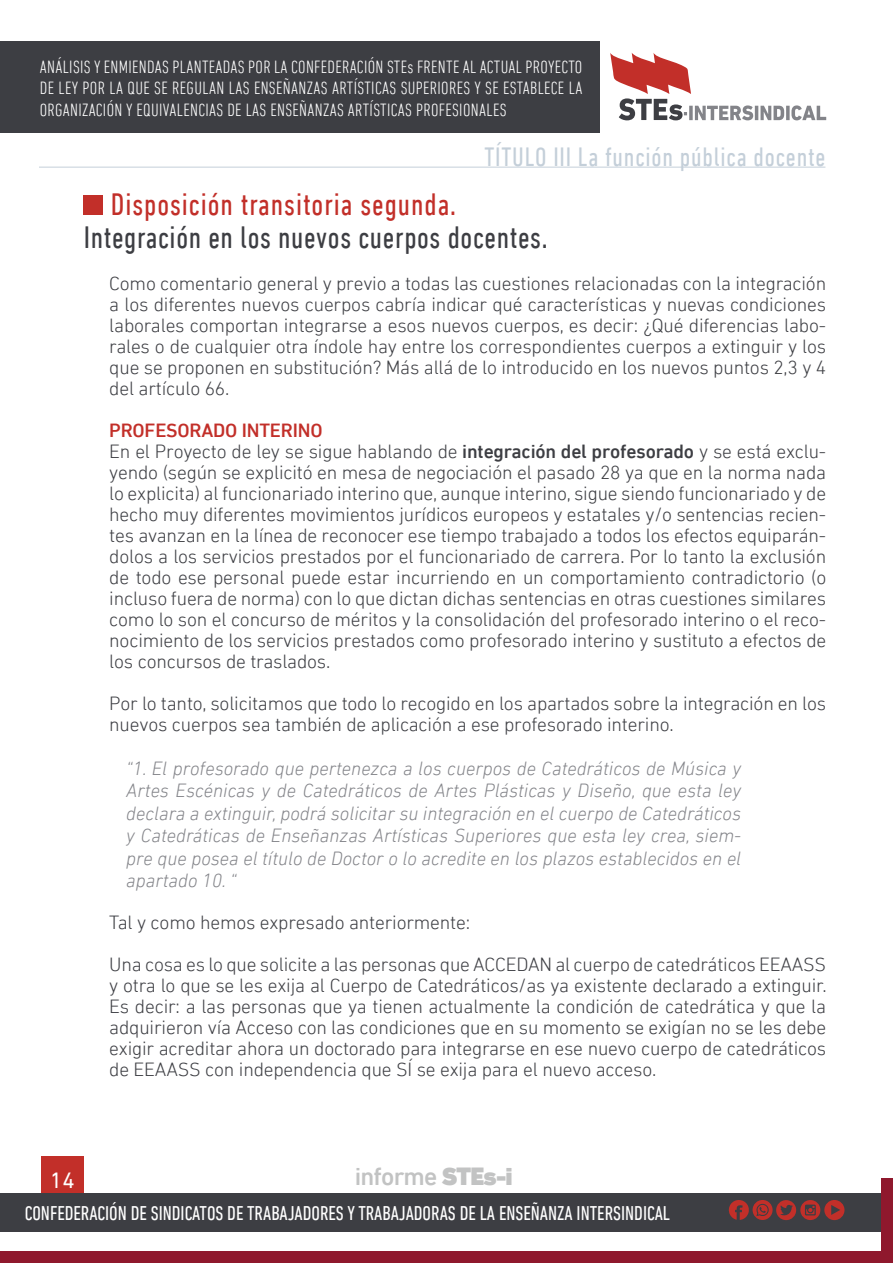
<style>
.page{position:relative;width:893px;height:1263px;background:#fff}
.page>*{position:absolute;margin:0;border:0;box-sizing:border-box;transform-origin:0 0}
.t1{font:condensed 31.5px "DIN Next LT Pro";letter-spacing:.02em;color:#3d3e43}
.t2{font:condensed 31.5px "DIN Next LT Pro";letter-spacing:.03em;color:#c22f29}
.t3{font:condensed 27px "DIN Next LT Pro";letter-spacing:.03em;color:#c4cfd9}
.t4{font:500 25.35px "DIN Next LT Pro";letter-spacing:-.03em;color:#c2c3c3}
.t5{font:22.5px "DIN Next LT Pro";color:#fff}
.t6{font:condensed 20.25px "DIN Next LT Pro";color:#fff}
.t7{font:300 19.5px/21px "DIN Next LT Pro";letter-spacing:-.01em;color:#3d3e43}
.t8{font:italic 300 19.5px/22.5px "DIN Next LT Pro";color:#838489;text-align:justify}
.t9{font:300 condensed 18px/21.6px "DIN Next LT Pro";letter-spacing:.02em;color:#fff;text-align:justify}
.s1{font-weight:500;color:#c22f29}
.s2{font-weight:500}
.s3{font-weight:900}
</style>
<div class="page">
<div style="left:0;top:1178px;width:893px;height:85px;background:#8f182d"></div>
<div style="left:0;top:0;width:880px;height:1250px;background:#fff"></div>
<div style="left:41px;top:1157px;width:43px;height:39px;background:#c22f29"></div>
<div style="left:0;top:41px;width:599px;height:92px;background:#3d3e43"></div>
<svg style="left:610px;top:53px;width:143px;height:67px"></svg>
<hr style="left:755px;top:106px;width:3px;height:14px;background:#838489">
<svg style="left:760px;top:106px;width:24px;height:14px"></svg>
<svg style="left:786px;top:106px;width:4px;height:14px"></svg>
<svg style="left:791px;top:105px;width:35px;height:15px"></svg>
<div style="left:0;top:1193px;width:880px;height:38px;background:#3d3e43"></div>
<svg style="left:729px;top:1200px;width:115px;height:20px"></svg>
<div style="left:84px;top:196px;width:19px;height:19px;background:#c22f29"></div>
<hr style="left:39px;top:167px;width:786px;height:1px;background:#c4cfd9">
<p class="t9" style="left:40px;top:56px;width:544px">ANÁLISIS Y ENMIENDAS PLANTEADAS POR LA CONFEDERACIÓN STEs FRENTE AL ACTUAL PROYECTO DE LEY POR LA QUE SE REGULAN LAS ENSEÑANZAS ARTÍSTICAS SUPERIORES Y SE ESTABLECE LA ORGANIZACIÓN Y EQUIVALENCIAS DE LAS ENSEÑANZAS ARTÍSTICAS PROFESIONALES</p>
<h2 class="t3" style="left:484px;top:142px;width:343px">TÍTULO III La función pública docente</h2>
<h1 class="t2" style="left:111px;top:187px;width:347px">Disposición transitoria segunda.</h1>
<h1 class="t1" style="left:84px;top:220px;width:465px">Integración en los nuevos cuerpos docentes.</h1>
<p class="t7" style="left:109px;top:273px;width:718px;text-align:justify">Como comentario general y previo a todas las cuestiones relacionadas con la integración a los diferentes nuevos cuerpos cabría indicar qué características y nuevas condiciones laborales comportan integrarse a esos nuevos cuerpos, es decir: ¿Qué diferencias labo&shy;rales o de cualquier otra índole hay entre los correspondientes cuerpos a extinguir y los que se proponen en substitución? Más allá de lo introducido en los nuevos puntos 2,3 y 4 del artículo 66.</p>
<p class="t7" style="left:109px;top:420px;width:718px"><span class="s1">PROFESORADO INTERINO<br></span>En el Proyecto de ley se sigue hablando de <span class="s2">integración del profesorado</span> y se está exclu&shy;yendo (según se explicitó en mesa de negociación el pasado 28 ya que en la norma nada lo explicita) al funcionariado interino que, aunque interino, sigue siendo funcionariado y de hecho muy diferentes movimientos jurídicos europeos y estatales y/o sentencias recien&shy;tes avanzan en la línea de reconocer ese tiempo trabajado a todos los efectos equiparán&shy;dolos a los servicios prestados por el funcionariado de carrera. Por lo tanto la exclusión de todo ese personal puede estar incurriendo en un comportamiento contradictorio (o incluso fuera de norma) con lo que dictan dichas sentencias en otras cuestiones similares como lo son el concurso de méritos y la consolidación del profesorado interino o el reco&shy;nocimiento de los servicios prestados como profesorado interino y sustituto a efectos de los concursos de traslados.</p>
<p class="t7" style="left:109px;top:693px;width:718px">Por lo tanto, solicitamos que todo lo recogido en los apartados sobre la integración en los nuevos cuerpos sea también de aplicación a ese profesorado interino.</p>
<p class="t8" style="left:126px;top:756px;width:616px">“1. El profesorado que pertenezca a los cuerpos de Catedráticos de Música y Artes Escénicas y de Catedráticos de Artes Plásticas y Diseño, que esta ley declara a extinguir, podrá solicitar su integración en el cuerpo de Catedráticos y Catedráticas de Enseñanzas Artísticas Superiores que esta ley crea, siem&shy;pre que posea el título de Doctor o lo acredite en los plazos establecidos en el apartado 10. “</p>
<p class="t7" style="left:109px;top:901px;width:718px;line-height:42px">Tal y como hemos expresado anteriormente:<br>Una cosa es lo que solicite a las personas que ACCEDAN al cuerpo de catedráticos EEAASS</p>
<p class="t7" style="left:109px;top:975px;width:719px;text-align:justify">y otra lo que se les exija al Cuerpo de Catedráticos/as ya existente declarado a extinguir.<br>Es decir: a las personas que ya tienen actualmente la condición de catedrática y que la adquirieron vía Acceso con las condiciones que en su momento se exigían no se les debe exigir acreditar ahora un doctorado para integrarse en ese nuevo cuerpo de catedráticos de EEAASS con independencia que SÍ se exija para el nuevo acceso.</p>
<p class="t5" style="left:50px;top:1167px;width:26px">14</p>
<p class="t4" style="left:355px;top:1162px;width:160px">informe <span class="s3">STEs-i</span></p>
<p class="t6" style="left:25px;top:1201px;width:647px">CONFEDERACIÓN DE SINDICATOS DE TRABAJADORES Y TRABAJADORAS DE LA ENSEÑANZA INTERSINDICAL</p>
</div>
